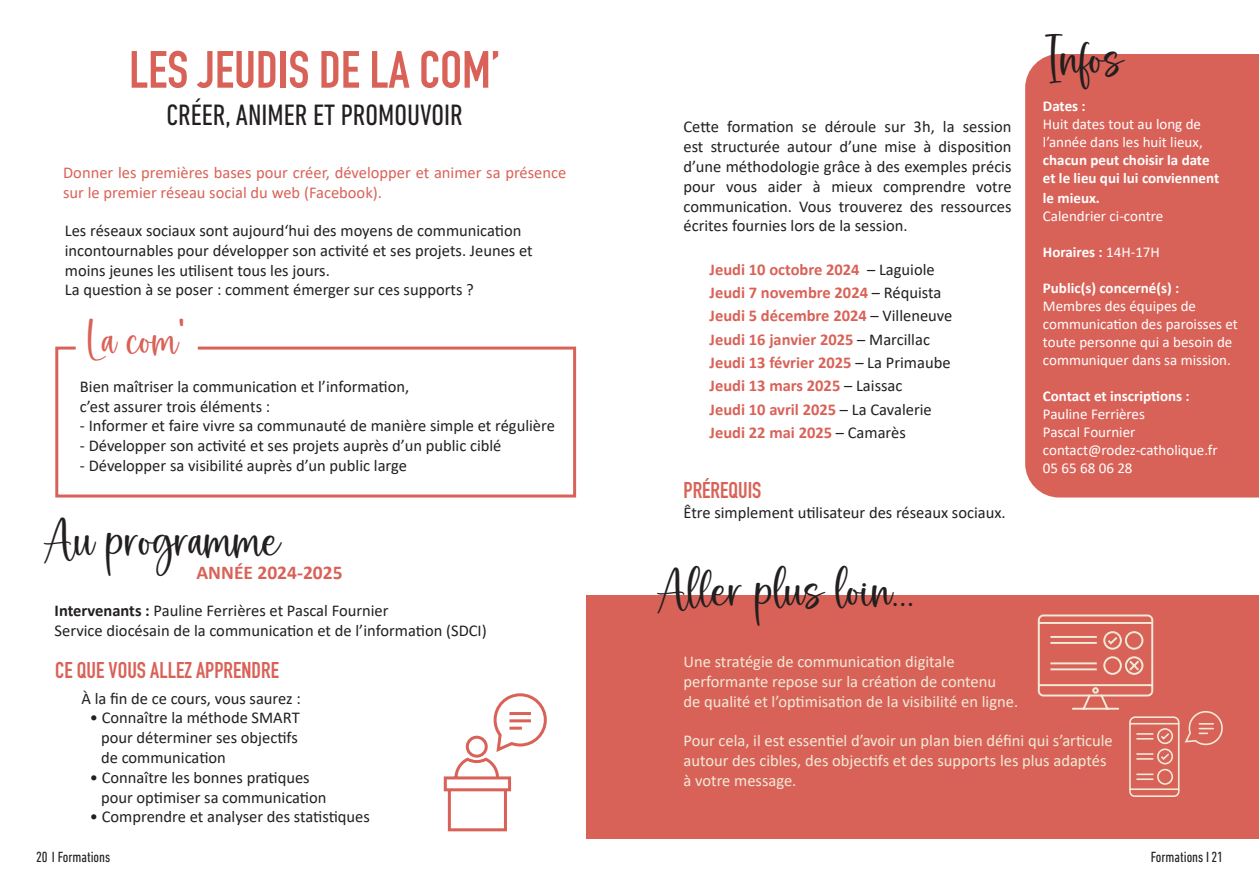
<style>
.page{position:relative;width:1259px;height:893px;background:#fff}
.page>*{position:absolute;margin:0;border:0;box-sizing:border-box;transform-origin:0 0}
.t1{font:700 51.45px "DIN Condensed";color:#d96258}
.t2{font:43.05px "Marshmallow";color:#231f20}
.t3{font:37.5px "Marshmallow";color:#d96258}
.t4{font:condensed 30px "DIN Next LT Pro";color:#231f20}
.t5{font:700 22.5px "DIN Condensed";color:#d96258}
.t6{font:700 19.5px "Calibri";color:#d96258}
.t7{font:16.5px/19.8px "Calibri";color:#231f20}
.t8{font:16.5px/19.8px "Calibri";color:#f1ead7}
.t9{font:700 16.5px/23.2px "Calibri";color:#d96258}
.t10{font:16.5px/19.8px "Calibri";color:#d96258}
.t11{font:15px/18px "Calibri";color:#fff}
.t12{font:700 15px/18px "Calibri";color:#fff}
.t13{font:condensed 15px "DIN Next LT Pro";color:#231f20}
.s1{font-weight:700}
.s2{font-weight:400;color:#231f20}
.s3{font-weight:400}
</style>
<div class="page">
<div style="left:1025px;top:54px;width:234px;height:443px;background:#d96258"></div>
<svg style="left:55px;top:346px;width:522px;height:152px"></svg>
<div style="left:587px;top:596px;width:672px;height:243px;background:#d96258"></div>
<svg style="left:443px;top:693px;width:104px;height:139px"></svg>
<svg style="left:1037px;top:614px;width:186px;height:183px"></svg>
<h1 class="t1" style="left:129px;top:35px;width:373px">LES JEUDIS DE LA COM’</h1>
<h3 class="t4" style="left:167px;top:97px;width:298px">CRÉER, ANIMER ET PROMOUVOIR</h3>
<p class="t10" style="left:63px;top:162px;width:505px">Donner les premières bases pour créer, développer et animer sa présence sur le premier réseau social du web (Facebook).</p>
<p class="t7" style="left:65px;top:220px;width:469px">Les réseaux sociaux sont aujourd‘hui des moyens de communication incontournables pour développer son activité et ses projets. Jeunes et moins jeunes les utilisent tous les jours.<br>La question à se poser : comment émerger sur ces supports ?</p>
<h3 class="t3" style="left:86px;top:318px;width:100px">La com’</h3>
<p class="t7" style="left:80px;top:376px;width:331px">Bien maîtriser la communication et l’information, c’est assurer trois éléments :</p>
<p class="t7" style="left:80px;top:416px;width:476px">- Informer et faire vivre sa communauté de manière simple et régulière</p>
<p class="t7" style="left:80px;top:435px;width:423px">- Développer son activité et ses projets auprès d’un public ciblé</p>
<p class="t7" style="left:80px;top:455px;width:328px">- Développer sa visibilité auprès d’un public large</p>
<h2 class="t2" style="left:42px;top:515px;width:239px">Au programme</h2>
<p class="t6" style="left:196px;top:559px;width:148px">ANNÉE 2024-2025</p>
<p class="t7" style="left:55px;top:600px;width:434px"><span class="s1">Intervenants :</span> Pauline Ferrières et Pascal Fournier<br>Service diocésain de la communication et de l’information (SDCI)</p>
<h3 class="t5" style="left:55px;top:655px;width:225px">CE QUE VOUS ALLEZ APPRENDRE</h3>
<p class="t7" style="left:81px;top:688px;width:221px">À la fin de ce cours, vous saurez :</p>
<p class="t7" style="left:101px;top:707px;width:200px;text-align:justify;text-indent:-11px">• Connaître la méthode SMART pour déterminer ses objectifs de communication</p>
<p class="t7" style="left:101px;top:767px;width:227px;text-indent:-11px">• Connaître les bonnes pratiques pour optimiser sa communication</p>
<p class="t7" style="left:90px;top:806px;width:282px">• Comprendre et analyser des statistiques</p>
<p class="t7" style="left:683px;top:117px;width:329px;text-align:justify">Cette formation se déroule sur 3h, la session est structurée autour d’une mise à disposition d’une méthodologie grâce à des exemples précis pour vous aider à mieux comprendre votre communication. Vous trouverez des ressources écrites fournies lors de la session.</p>
<p class="t9" style="left:709px;top:257px;width:244px">Jeudi 10 octobre 2024 <span class="s2">– Laguiole<br></span>Jeudi 7 novembre 2024 <span class="s2">– Réquista<br></span>Jeudi 5 décembre 2024 <span class="s2">– Villeneuve<br></span>Jeudi 16 janvier 2025 <span class="s2">– Marcillac<br></span>Jeudi 13 février 2025 <span class="s2">– La Primaube<br></span>Jeudi 13 mars 2025 <span class="s2">– Laissac<br></span>Jeudi 10 avril 2025 <span class="s2">– La Cavalerie<br></span>Jeudi 22 mai 2025 <span class="s2">– Camarès</span></p>
<h3 class="t5" style="left:683px;top:475px;width:79px">PRÉREQUIS</h3>
<p class="t7" style="left:683px;top:502px;width:324px">Être simplement utilisateur des réseaux sociaux.</p>
<h2 class="t2" style="left:655px;top:565px;width:261px">Aller plus loin...</h2>
<h2 class="t2" style="left:1043px;top:33px;width:81px">Infos</h2>
<p class="t12" style="left:1043px;top:97px;width:44px">Dates :</p>
<p class="t11" style="left:1043px;top:115px;width:161px">Huit dates tout au long de l’année dans les huit lieux,</p>
<p class="t12" style="left:1043px;top:151px;width:178px">chacun peut choisir la date et le lieu qui lui conviennent</p>
<p class="t12" style="left:1043px;top:189px;width:59px">le mieux.</p>
<p class="t11" style="left:1043px;top:206px;width:122px">Calendrier ci-contre</p>
<p class="t12" style="left:1043px;top:243px;width:118px">Horaires : <span class="s3">14H-17H</span></p>
<p class="t12" style="left:1043px;top:279px;width:138px">Public(s) concerné(s) :</p>
<p class="t11" style="left:1043px;top:296px;width:196px">Membres des équipes de communication des paroisses et toute personne qui a besoin de communiquer dans sa mission.</p>
<p class="t12" style="left:1043px;top:387px;width:148px">Contact et inscriptions :</p>
<p class="t11" style="left:1043px;top:404px;width:176px">Pauline Ferrières<br>Pascal Fournier contact@rodez-catholique.fr<br>05 65 68 06 28</p>
<p class="t8" style="left:683px;top:651px;width:336px">Une stratégie de communication digitale performante repose sur la création de contenu<br>de qualité et l’optimisation de la visibilité en ligne.</p>
<p class="t8" style="left:683px;top:731px;width:431px">Pour cela, il est essentiel d’avoir un plan bien défini qui s’articule autour des cibles, des objectifs et des supports les plus adaptés à votre message.</p>
<p class="t13" style="left:36px;top:848px;width:76px">20 I Formations</p>
<p class="t13" style="left:1150px;top:848px;width:73px">Formations I21</p>
</div>
